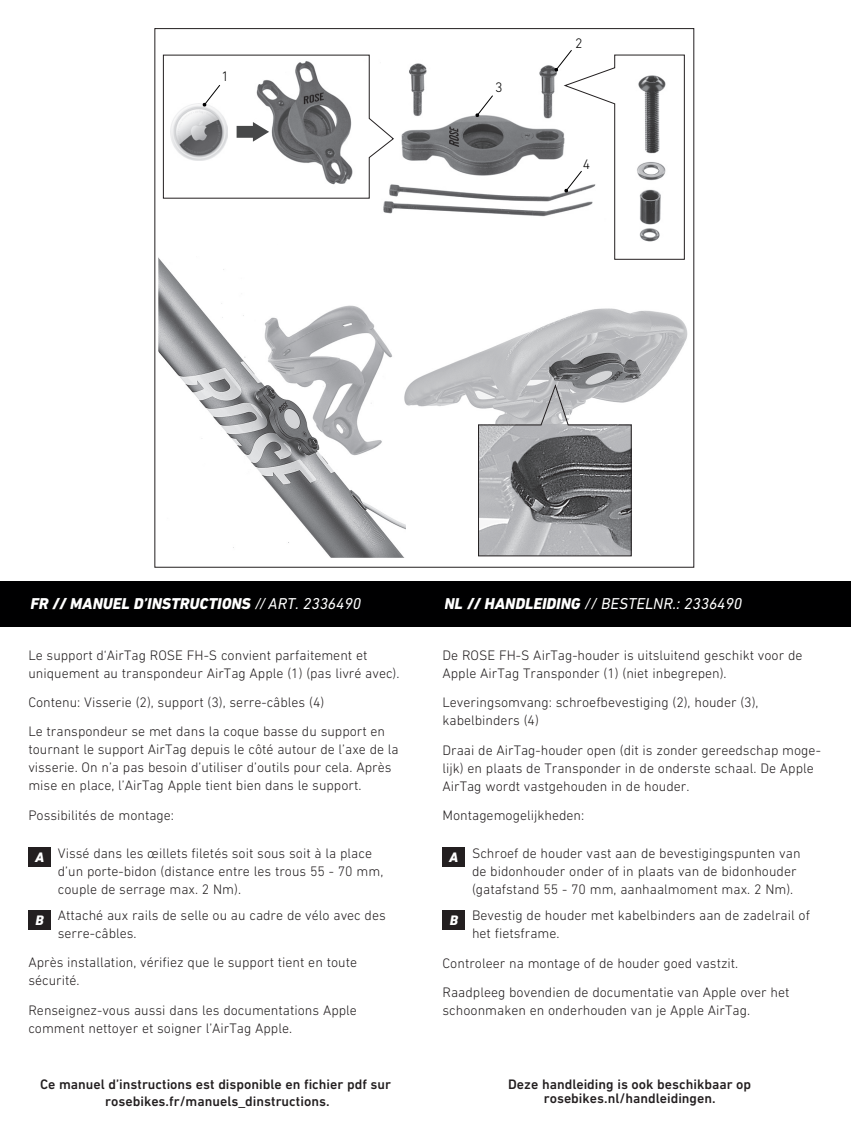
<style>
.page{position:relative;width:851px;height:1134px;background:#fff}
.page>*{position:absolute;margin:0;border:0;box-sizing:border-box;transform-origin:0 0}
.t1{font:italic 800 16px "DIN Next LT Pro";color:#fff}
.t2{font:italic 16px "DIN Next LT Pro";color:#fff}
.t3{font:300 14px/18px "DIN Next LT Pro";color:#231f20}
.t4{font:500 14px/16.8px "DIN Next LT Pro";color:#231f20;text-align:center}
.t5{font:300 14px "DIN Next LT Pro";color:#000001}
.s1{font-weight:400}
.s2{font-weight:800}
.s3{font-weight:800;font-style:italic;color:#fff}
</style>
<div class="page">
<img style="left:158px;top:257px;width:248px;height:301px">
<img style="left:398px;top:264px;width:290px;height:218px">
<svg style="left:477px;top:383px;width:155px;height:174px;background:#9b9c9e"></svg>
<img style="left:383px;top:63px;width:171px;height:154px">
<svg style="left:162px;top:54px;width:232px;height:145px"></svg>
<svg style="left:475px;top:95px;width:18px;height:22px"></svg>
<svg style="left:554px;top:50px;width:131px;height:210px"></svg>
<div style="left:0;top:581px;width:850px;height:45px;background:#000001"></div>
<div style="left:28px;top:847px;width:23px;height:20px;background:#231f20"></div>
<div style="left:28px;top:909px;width:23px;height:20px;background:#231f20"></div>
<div style="left:442px;top:847px;width:23px;height:20px;background:#231f20"></div>
<div style="left:442px;top:910px;width:23px;height:20px;background:#231f20"></div>
<p class="t5" style="left:221px;top:68px;width:9px">1</p>
<p class="t5" style="left:495px;top:80px;width:9px">3</p>
<p class="t5" style="left:575px;top:35px;width:9px">2</p>
<p class="t5" style="left:583px;top:156px;width:9px">4</p>
<p class="t1" style="left:30px;top:594px;width:332px">FR // MANUEL D’INSTRUCTIONS <span class="s1">// ART. 2336490</span></p>
<p class="t2" style="left:444px;top:595px;width:299px"><span class="s2">NL // HANDLEIDING</span> // BESTELNR.: 2336490</p>
<p class="t3" style="left:28px;top:646px;width:372px">Le support d‘AirTag ROSE FH-S convient parfaitement et uniquement au transpondeur AirTag Apple (1) (pas livré avec).</p>
<p class="t3" style="left:28px;top:687px;width:358px;line-height:29.4px">Contenu: Visserie (2), support (3), serre-câbles (4)<br>Le transpondeur se met dans la coque basse du support en</p>
<p class="t3" style="left:28px;top:740px;width:372px">tournant le support AirTag depuis le côté autour de l’axe de la visserie. On n’a pas besoin d’utiliser d’outils pour cela. Après mise en place, l’AirTag Apple tient bien dans le support.</p>
<p class="t3" style="left:28px;top:806px;width:147px">Possibilités de montage:</p>
<p class="t3" style="left:58px;top:844px;width:327px;text-indent:-23px"><span class="s3">A</span> Vissé dans les œillets filetés soit sous soit à la place d’un porte-bidon (distance entre les trous 55 - 70 mm, couple de serrage max. 2 Nm).</p>
<p class="t3" style="left:58px;top:906px;width:329px;text-indent:-22px"><span class="s3">B</span> Attaché aux rails de selle ou au cadre de vélo avec des serre-câbles.</p>
<p class="t3" style="left:28px;top:953px;width:330px">Après installation, vérifiez que le support tient en toute sécurité.</p>
<p class="t3" style="left:28px;top:1001px;width:330px">Renseignez-vous aussi dans les documentations Apple comment nettoyer et soigner l’AirTag Apple.</p>
<p class="t3" style="left:442px;top:646px;width:361px">De ROSE FH-S AirTag-houder is uitsluitend geschikt voor de<br>Apple AirTag Transponder (1) (niet inbegrepen).</p>
<p class="t3" style="left:442px;top:693px;width:317px">Leveringsomvang: schroefbevestiging (2), houder (3), kabelbinders (4)</p>
<p class="t3" style="left:442px;top:741px;width:380px">Draai de AirTag-houder open (dit is zonder gereedschap moge&shy;lijk) en plaats de Transponder in de onderste schaal. De Apple<br>AirTag wordt vastgehouden in de houder.</p>
<p class="t3" style="left:442px;top:806px;width:143px">Montagemogelijkheden:</p>
<p class="t3" style="left:472px;top:844px;width:330px;text-indent:-23px"><span class="s3">A</span> Schroef de houder vast aan de bevestigingspunten van de bidonhouder onder of in plaats van de bidonhouder (gatafstand 55 - 70 mm, aanhaalmoment max. 2 Nm).</p>
<p class="t3" style="left:472px;top:906px;width:339px;text-indent:-22px"><span class="s3">B</span> Bevestig de houder met kabelbinders aan de zadelrail of het fietsframe.</p>
<p class="t3" style="left:442px;top:948px;width:348px;line-height:29.4px">Controleer na montage of de houder goed vastzit.<br>Raadpleeg bovendien de documentatie van Apple over het</p>
<p class="t3" style="left:442px;top:1001px;width:309px">schoonmaken en onderhouden van je Apple AirTag.</p>
<p class="t4" style="left:40px;top:1075px;width:352px">Ce manuel d’instructions est disponible en fichier pdf sur rosebikes.fr/manuels_dinstructions.</p>
<p class="t4" style="left:508px;top:1077px;width:244px;line-height:14px">Deze handleiding is ook beschikbaar op rosebikes.nl/handleidingen.</p>
</div>
